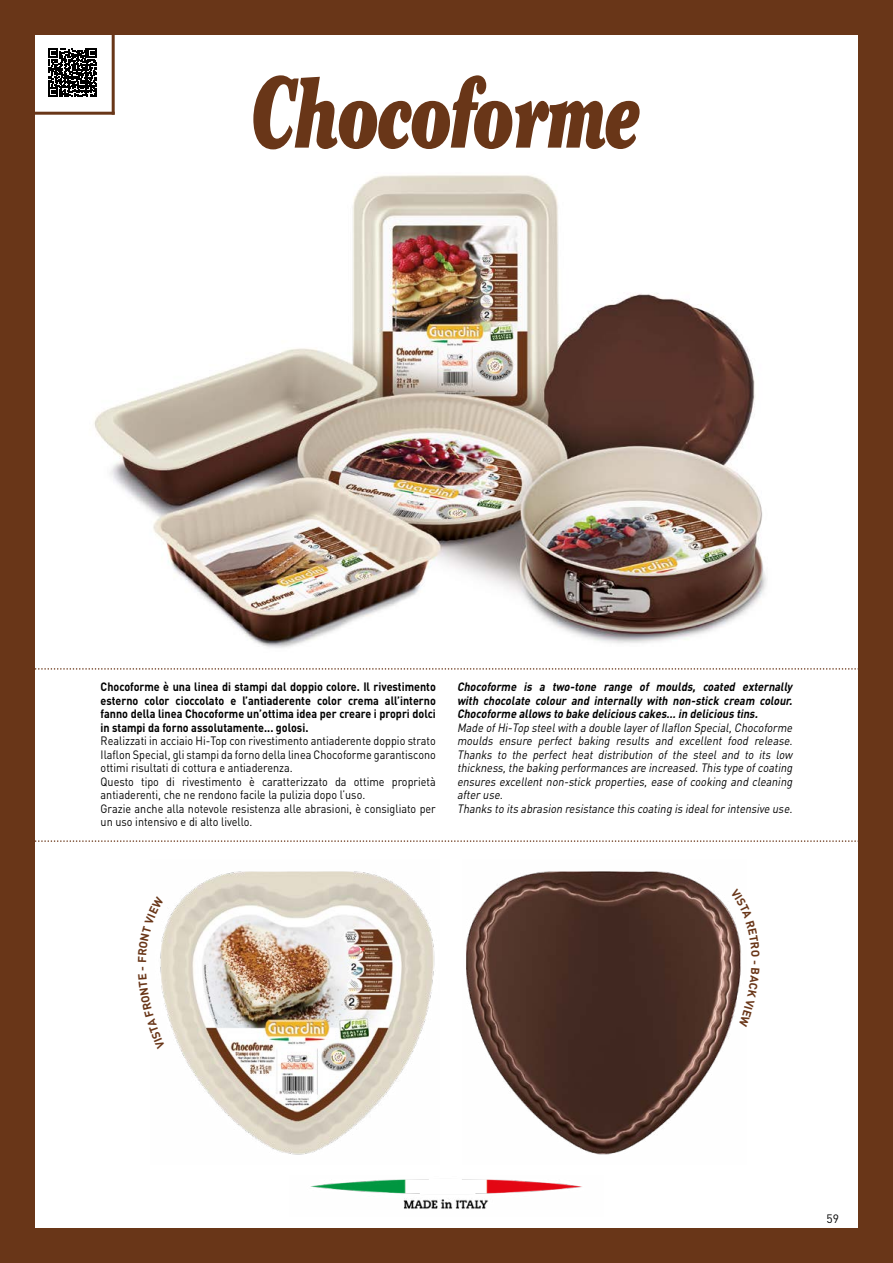
<style>
.page{position:relative;width:893px;height:1263px;background:#fff}
.page>*{position:absolute;margin:0;border:0;box-sizing:border-box;transform-origin:0 0}
.t1{font:italic 12px/13.5px "DIN";color:#000;scale:.9 1}
.t2{font:12px/13.5px "DIN";color:#000;scale:.9 1}
.t3{font:700 12px/13.5px "DIN";color:#000;text-align:justify;scale:.9 1}
.t4{font:italic 700 12px/13.5px "DIN";color:#000;scale:.9 1}
.t5{font:12px "DIN";color:#000}
</style>
<div class="page">
<img style="left:466px;top:871px;width:264px;height:284px">
<img style="left:165px;top:871px;width:270px;height:284px">
<img style="left:94px;top:175px;width:673px;height:473px">
<div style="left:0;top:0;width:34px;height:1263px;background:#693618"></div>
<div style="left:17px;top:1229px;width:876px;height:34px;background:#693618"></div>
<div style="left:17px;top:0;width:876px;height:34px;background:#693618"></div>
<div style="left:859px;top:0;width:34px;height:1263px;background:#693618"></div>
<svg style="left:34px;top:668px;width:825px;height:2px"></svg>
<svg style="left:34px;top:840px;width:825px;height:2px"></svg>
<svg style="left:253px;top:75px;width:387px;height:74px"></svg>
<img style="left:310px;top:1179px;width:272px;height:30px">
<hr style="left:26px;top:112px;width:89px;height:3px;background:#693618">
<hr style="left:112px;top:20px;width:3px;height:95px;background:#693618">
<svg style="left:49px;top:49px;width:48px;height:48px"></svg>
<svg style="left:160px;top:928px;width:5px;height:76px"></svg>
<svg style="left:730px;top:913px;width:11px;height:114px"></svg>
<p class="t3" style="left:101px;top:680px;width:374px">Chocoforme è una linea di stampi dal doppio colore. Il rivestimento esterno color cioccolato e l’antiaderente color crema all’interno fanno della linea Chocoforme un’ottima idea per creare i propri dolci in stampi da forno assolutamente... golosi.</p>
<p class="t2" style="left:101px;top:734px;width:374px">Realizzati in acciaio Hi-Top con rivestimento antiaderente doppio strato Ilaflon Special, gli stampi da forno della linea Chocoforme garantiscono ottimi risultati di cottura e antiaderenza.<br>Questo tipo di rivestimento è caratterizzato da ottime proprietà antiaderenti, che ne rendono facile la pulizia dopo l’uso.<br>Grazie anche alla notevole resistenza alle abrasioni, è consigliato per un uso intensivo e di alto livello.</p>
<p class="t4" style="left:457px;top:680px;width:377px">Chocoforme is a two-tone range of moulds, coated externally with chocolate colour and internally with non-stick cream colour.<br>Chocoforme allows to bake delicious cakes… in delicious tins.</p>
<p class="t1" style="left:457px;top:720px;width:377px">Made ofHi-Top steelwith a double layerofIlaflon Special,Chocoforme moulds ensure perfect baking results and excellent food release.<br>Thanks to the perfect heat distribution of the steel and to its low thickness,the baking performances are increased.This type ofcoating ensures excellent non-stick properties, ease of cooking and cleaning afteruse.<br>Thanks to its abrasion resistance this coating is idealforintensive use.</p>
<p class="t5" style="left:826px;top:1211px;width:14px">59</p>
</div>
